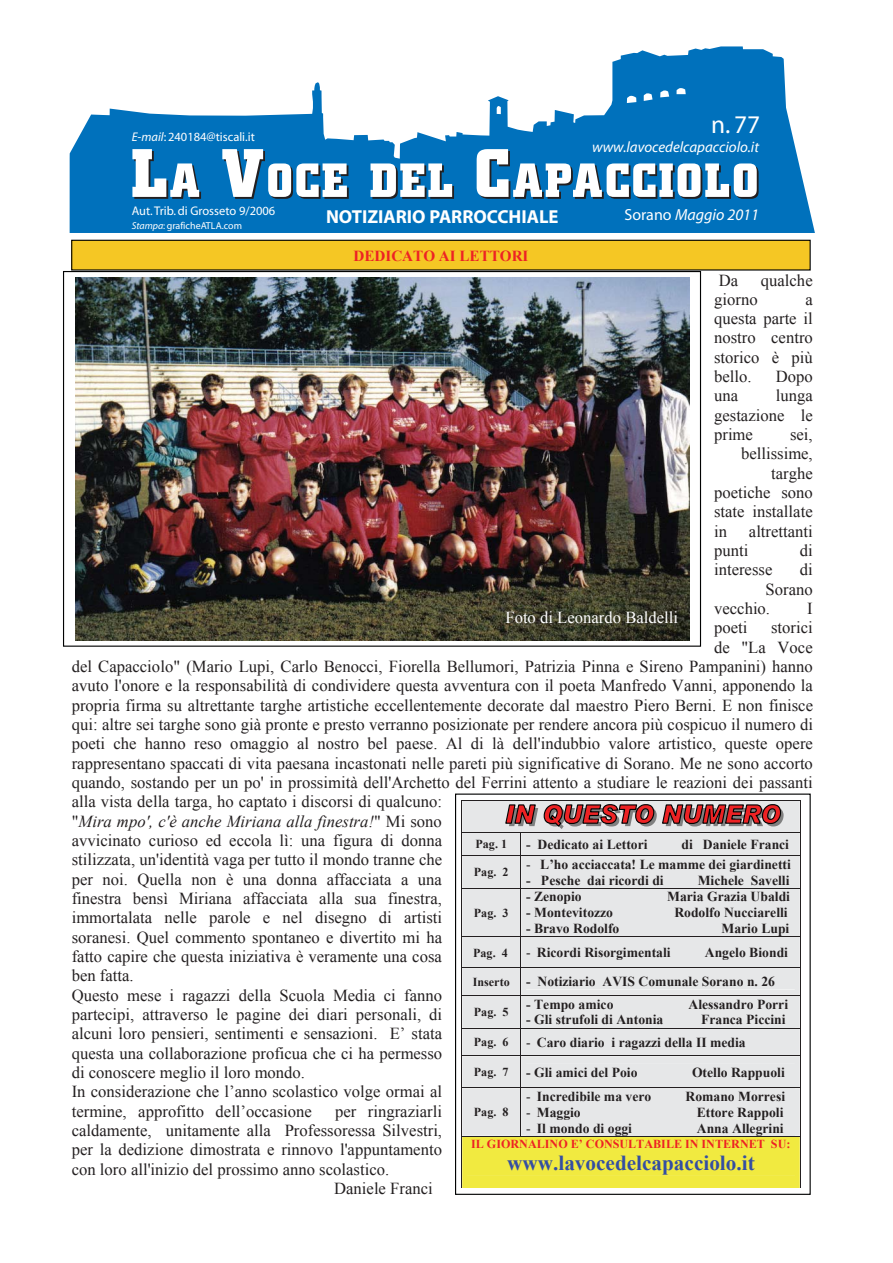
<style>
.page{position:relative;width:893px;height:1263px;background:#fff}
.page>*{position:absolute;margin:0;border:0;box-sizing:border-box;transform-origin:0 0}
.t1{font:25.5px "Myriad";color:#fff}
.t2{font:700 21.3px "Times New Roman";color:#344ea2}
.t3{font:700 18.9px "Myriad";color:#fff}
.t4{font:16.8px/19.4px "Times New Roman";color:#231f20;text-align:justify}
.t5{font:italic 16.8px "Times New Roman";color:#231f20}
.t6{font:16.8px "Times New Roman";color:#fff}
.t7{font:italic 16.05px "Myriad";color:#fff}
.t8{font:700 15.3px "Times New Roman";color:#ed2224}
.t9{font:italic 15px "Myriad";color:#fff}
.t10{font:700 13.8px/29.4px "Times New Roman";color:#231f20}
.t11{font:12.6px "Myriad";color:#fff}
.t12{font:700 12.15px "Times New Roman";color:#231f20}
.t13{font:700 12.15px "Times New Roman";color:#ed2224}
.t14{font:10.05px "Myriad";color:#fff}
.s1{font-style:italic}
.s2{font-style:normal}
.s3{font-weight:400}
.s4{font-size:12.15px}
</style>
<div class="page">
<svg style="left:70px;top:46px;width:745px;height:187px;fill:#0071bc"></svg>
<svg style="left:132px;top:149px;width:69px;height:50px"></svg>
<svg style="left:222px;top:149px;width:127px;height:50px"></svg>
<svg style="left:370px;top:163px;width:84px;height:36px"></svg>
<svg style="left:476px;top:149px;width:282px;height:50px"></svg>
<div style="left:72px;top:240px;width:738px;height:30px;background:#f5c724"></div>
<div style="left:71px;top:240px;width:740px;height:31px;border:1px solid #010202"></div>
<div style="left:455px;top:794px;width:356px;height:401px;border:1px solid #010202"></div>
<svg style="left:461px;top:800px;width:340px;height:388px;background:#dbd8d2"></svg>
<div style="left:467px;top:1136px;width:328px;height:15px;background:#f1ea40"></div>
<div style="left:467px;top:1151px;width:328px;height:24px;background:#f1ea40"></div>
<hr style="left:461px;top:1136px;width:339px;height:1px;background:#231f20">
<hr style="left:461px;top:1136px;width:1px;height:52px;background:#231f20">
<hr style="left:800px;top:1136px;width:1px;height:52px;background:#231f20">
<img style="left:75px;top:278px;width:614px;height:362px">
<p class="t11" style="left:132px;top:132px;width:125px"><span class="s1">E-mail</span>: 240184@tiscali.it</p>
<p class="t11" style="left:132px;top:206px;width:145px">Aut. Trib. di Grosseto 9/2006</p>
<p class="t14" style="left:132px;top:222px;width:112px"><span class="s1">Stampa</span>: graficheATLA.com</p>
<p class="t3" style="left:326px;top:209px;width:234px">NOTIZIARIO PARROCCHIALE</p>
<p class="t8" style="left:353px;top:247px;width:177px">DEDICATO AI LETTORI</p>
<h1 class="t1" style="left:711px;top:115px;width:50px">n. 77</h1>
<p class="t9" style="left:592px;top:141px;width:168px">www.lavocedelcapacciolo.it</p>
<p class="t7" style="left:624px;top:209px;width:136px"><span class="s2">Sorano</span> Maggio 2011</p>
<p class="t4" style="left:719px;top:270px;width:21px">Da</p>
<p class="t4" style="left:761px;top:270px;width:53px">qualche</p>
<p class="t4" style="left:714px;top:290px;width:45px">giorno</p>
<p class="t4" style="left:714px;top:290px;width:100px;text-indent:91px">a questa parte il nostro centro storico è più bello.</p>
<p class="t4" style="left:776px;top:367px;width:39px">Dopo</p>
<p class="t4" style="left:714px;top:386px;width:100px;text-indent:62px">lunga gestazione le prime</p>
<p class="t4" style="left:714px;top:386px;width:26px">una</p>
<p class="t4" style="left:790px;top:425px;width:24px">sei,</p>
<p class="t4" style="left:741px;top:444px;width:73px">bellissime,</p>
<p class="t4" style="left:771px;top:463px;width:43px">targhe</p>
<p class="t4" style="left:714px;top:483px;width:100px">poetiche sono</p>
<p class="t4" style="left:714px;top:502px;width:100px">state installate</p>
<p class="t4" style="left:714px;top:521px;width:14px">in</p>
<p class="t4" style="left:749px;top:521px;width:65px">altrettanti</p>
<p class="t4" style="left:714px;top:541px;width:36px">punti</p>
<p class="t4" style="left:800px;top:541px;width:14px">di</p>
<p class="t4" style="left:714px;top:560px;width:60px">interesse</p>
<p class="t4" style="left:800px;top:560px;width:14px">di</p>
<p class="t4" style="left:765px;top:579px;width:49px">Sorano</p>
<p class="t4" style="left:714px;top:599px;width:57px">vecchio.</p>
<p class="t4" style="left:807px;top:599px;width:7px">I</p>
<p class="t4" style="left:714px;top:618px;width:35px">poeti</p>
<p class="t4" style="left:771px;top:618px;width:43px">storici</p>
<p class="t4" style="left:714px;top:637px;width:100px">de "La Voce</p>
<p class="t4" style="left:72px;top:657px;width:743px">del Capacciolo" (Mario Lupi, Carlo Benocci, Fiorella Bellumori, Patrizia Pinna e Sireno Pampanini) hanno</p>
<p class="t4" style="left:72px;top:676px;width:743px">avuto l'onore e la responsabilità di condividere questa avventura con il poeta Manfredo Vanni, apponendo la</p>
<p class="t4" style="left:72px;top:695px;width:743px">propria firma su altrettante targhe artistiche eccellentemente decorate dal maestro Piero Berni. E non finisce</p>
<p class="t4" style="left:72px;top:715px;width:743px">qui: altre sei targhe sono già pronte e presto verranno posizionate per rendere ancora più cospicuo il numero di</p>
<p class="t4" style="left:72px;top:734px;width:743px">poeti che hanno reso omaggio al nostro bel paese. Al di là dell'indubbio valore artistico, queste opere</p>
<p class="t4" style="left:72px;top:753px;width:743px">rappresentano spaccati di vita paesana incastonati nelle pareti più significative di Sorano. Me ne sono accorto</p>
<p class="t4" style="left:72px;top:773px;width:742px">quando, sostando per un po' in prossimità dell'Archetto del Ferrini attento a studiare le reazioni dei passanti</p>
<p class="t4" style="left:72px;top:792px;width:372px">alla vista della targa, ho captato i discorsi di qualcuno:</p>
<p class="t5" style="left:72px;top:812px;width:372px"><span class="s2">"</span>Mira mpo', c'è anche Miriana alla finestra!<span class="s2">" Mi sono</span></p>
<p class="t4" style="left:72px;top:831px;width:372px">avvicinato curioso ed eccola lì: una figura di donna</p>
<p class="t4" style="left:72px;top:850px;width:372px">stilizzata, un'identità vaga per tutto il mondo tranne che</p>
<p class="t4" style="left:72px;top:869px;width:372px">per noi. Quella non è una donna affacciata a una</p>
<p class="t4" style="left:72px;top:889px;width:372px">finestra bensì Miriana affacciata alla sua finestra,</p>
<p class="t4" style="left:72px;top:908px;width:372px">immortalata nelle parole e nel disegno di artisti</p>
<p class="t4" style="left:72px;top:927px;width:372px">soranesi. Quel commento spontaneo e divertito mi ha</p>
<p class="t4" style="left:72px;top:947px;width:372px">fatto capire che questa iniziativa è veramente una cosa</p>
<p class="t4" style="left:72px;top:966px;width:64px">ben fatta.</p>
<p class="t4" style="left:72px;top:985px;width:372px">Questo mese i ragazzi della Scuola Media ci fanno</p>
<p class="t4" style="left:72px;top:1005px;width:372px">partecipi, attraverso le pagine dei diari personali, di</p>
<p class="t4" style="left:72px;top:1024px;width:372px">alcuni loro pensieri, sentimenti e sensazioni. E’ stata</p>
<p class="t4" style="left:72px;top:1043px;width:372px">questa una collaborazione proficua che ci ha permesso</p>
<p class="t4" style="left:72px;top:1063px;width:235px">di conoscere meglio il loro mondo.</p>
<p class="t4" style="left:72px;top:1082px;width:372px">In considerazione che l’anno scolastico volge ormai al</p>
<p class="t4" style="left:72px;top:1101px;width:242px">termine, approfitto dell’occasione</p>
<p class="t4" style="left:335px;top:1101px;width:108px">per ringraziarli</p>
<p class="t4" style="left:72px;top:1121px;width:372px">caldamente, unitamente alla Professoressa Silvestri,</p>
<p class="t4" style="left:72px;top:1140px;width:372px">per la dedizione dimostrata e rinnovo l'appuntamento</p>
<p class="t4" style="left:72px;top:1159px;width:319px">con loro all'inizio del prossimo anno scolastico.</p>
<p class="t4" style="left:334px;top:1179px;width:100px">Daniele Franci</p>
<p class="t6" style="left:505px;top:608px;width:174px">Foto di Leonardo Baldelli</p>
<p class="t12" style="left:475px;top:838px;width:33px">Pag. 1</p>
<p class="t10" style="left:526px;top:830px;width:123px">- Dedicato ai Lettori</p>
<p class="t10" style="left:681px;top:830px;width:109px">di Daniele Franci</p>
<p class="t12" style="left:474px;top:865px;width:36px">Pag. 2</p>
<p class="t10" style="left:526px;top:849px;width:266px"><span class="s3">-</span> L’ho acciaccata! Le mamme dei giardinetti</p>
<p class="t10" style="left:526px;top:865px;width:139px">- Pesche dai ricordi di</p>
<p class="t10" style="left:698px;top:865px;width:93px">Michele Savelli</p>
<p class="t10" style="left:526px;top:882px;width:57px">- Zenopio</p>
<p class="t10" style="left:667px;top:882px;width:124px">Maria Grazia Ubaldi</p>
<p class="t10" style="left:526px;top:898px;width:88px">- Montevitozzo</p>
<p class="t10" style="left:674px;top:898px;width:115px">Rodolfo Nucciarelli</p>
<p class="t10" style="left:526px;top:914px;width:95px">- Bravo Rodolfo</p>
<p class="t10" style="left:721px;top:914px;width:69px">Mario Lupi</p>
<p class="t12" style="left:474px;top:906px;width:36px">Pag. 3</p>
<p class="t10" style="left:473px;top:938px;width:317px;text-indent:232px">Angelo Biondi<br><span class="s4">Inserto</span> - Notiziario AVIS Comunale Sorano n. 26</p>
<p class="t12" style="left:474px;top:1005px;width:36px">Pag. 5</p>
<p class="t12" style="left:473px;top:946px;width:36px">Pag. 4</p>
<p class="t10" style="left:526px;top:938px;width:146px"><span class="s3">-</span> Ricordi Risorgimentali</p>
<p class="t10" style="left:526px;top:989px;width:89px">- Tempo amico</p>
<p class="t10" style="left:688px;top:989px;width:101px">Alessandro Porri</p>
<p class="t10" style="left:526px;top:1005px;width:139px">- Gli strufoli di Antonia</p>
<p class="t10" style="left:701px;top:1005px;width:86px">Franca Piccini</p>
<p class="t12" style="left:474px;top:1036px;width:36px">Pag. 6</p>
<p class="t10" style="left:526px;top:1028px;width:221px"><span class="s3">-</span> Caro diario i ragazzi della II media</p>
<p class="t12" style="left:474px;top:1065px;width:36px">Pag. 7</p>
<p class="t10" style="left:526px;top:1057px;width:113px">- Gli amici del Poio</p>
<p class="t10" style="left:692px;top:1057px;width:94px">Otello Rappuoli</p>
<p class="t12" style="left:474px;top:1105px;width:36px">Pag. 8</p>
<p class="t10" style="left:526px;top:1082px;width:127px"><span class="s3">-</span> Incredibile ma vero</p>
<p class="t10" style="left:685px;top:1082px;width:101px">Romano Morresi</p>
<p class="t10" style="left:526px;top:1097px;width:56px"><span class="s3">-</span> Maggio</p>
<p class="t10" style="left:697px;top:1097px;width:88px">Ettore Rappoli</p>
<p class="t10" style="left:526px;top:1113px;width:107px"><span class="s3">-</span> Il mondo di oggi</p>
<p class="t10" style="left:697px;top:1113px;width:88px">Anna Allegrini</p>
<p class="t13" style="left:471px;top:1137px;width:321px">IL GIORNALINO E’ CONSULTABILE IN INTERNET SU:</p>
<p class="t2" style="left:507px;top:1152px;width:249px">www.lavocedelcapacciolo.it</p>
</div>
